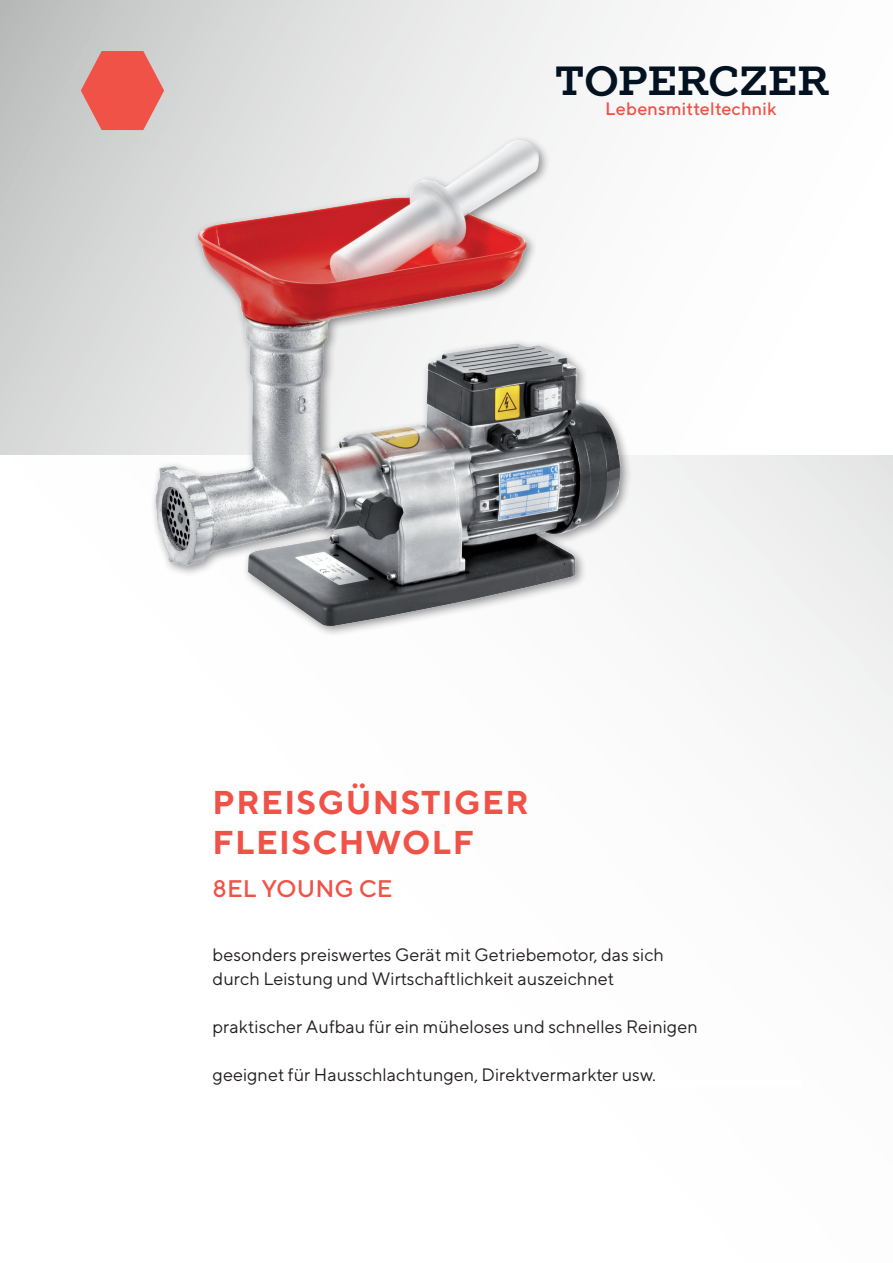
<style>
.page{position:relative;width:893px;height:1263px;background:#fff}
.page>*{position:absolute;margin:0;border:0;box-sizing:border-box;transform-origin:0 0}
.t1{font:700 40.5px "TT Slabs";color:#021221}
.t2{font:700 33px/39.6px "TT Norms";letter-spacing:.04em;color:#f05248}
.t3{font:500 24px "TT Norms";color:#f05248}
.t4{font:18px/24px "TT Norms";color:#231f20}
.t5{font:500 18px "TT Norms";letter-spacing:.01em;color:#f05248}
</style>
<div class="page">
<div style="left:0;top:0;width:893px;height:455px;background:linear-gradient(to right,#cccdcd,#fff)"></div>
<svg style="left:81px;top:51px;width:83px;height:79px"></svg>
<div style="left:150px;top:135px;width:483px;height:502px;background:#231f20;opacity:.5"></div>
<img style="left:155px;top:141px;width:466px;height:484px">
<h1 class="t1" style="left:555px;top:53px;width:276px">TOPERCZER</h1>
<p class="t5" style="left:605px;top:98px;width:173px">Lebensmitteltechnik</p>
<h2 class="t2" style="left:213px;top:782px;width:318px">PREISGÜNSTIGER<br>FLEISCHWOLF</h2>
<h3 class="t3" style="left:213px;top:874px;width:182px">8EL YOUNG CE</h3>
<p class="t4" style="left:213px;top:943px;width:453px">besonders preiswertes Gerät mit Getriebemotor, das sich durch Leistung und Wirtschaftlichkeit auszeichnet</p>
<p class="t4" style="left:213px;top:1015px;width:487px">praktischer Aufbau für ein müheloses und schnelles Reinigen</p>
<p class="t4" style="left:213px;top:1063px;width:445px">geeignet für Hausschlachtungen, Direktvermarkter usw.</p>
</div>
